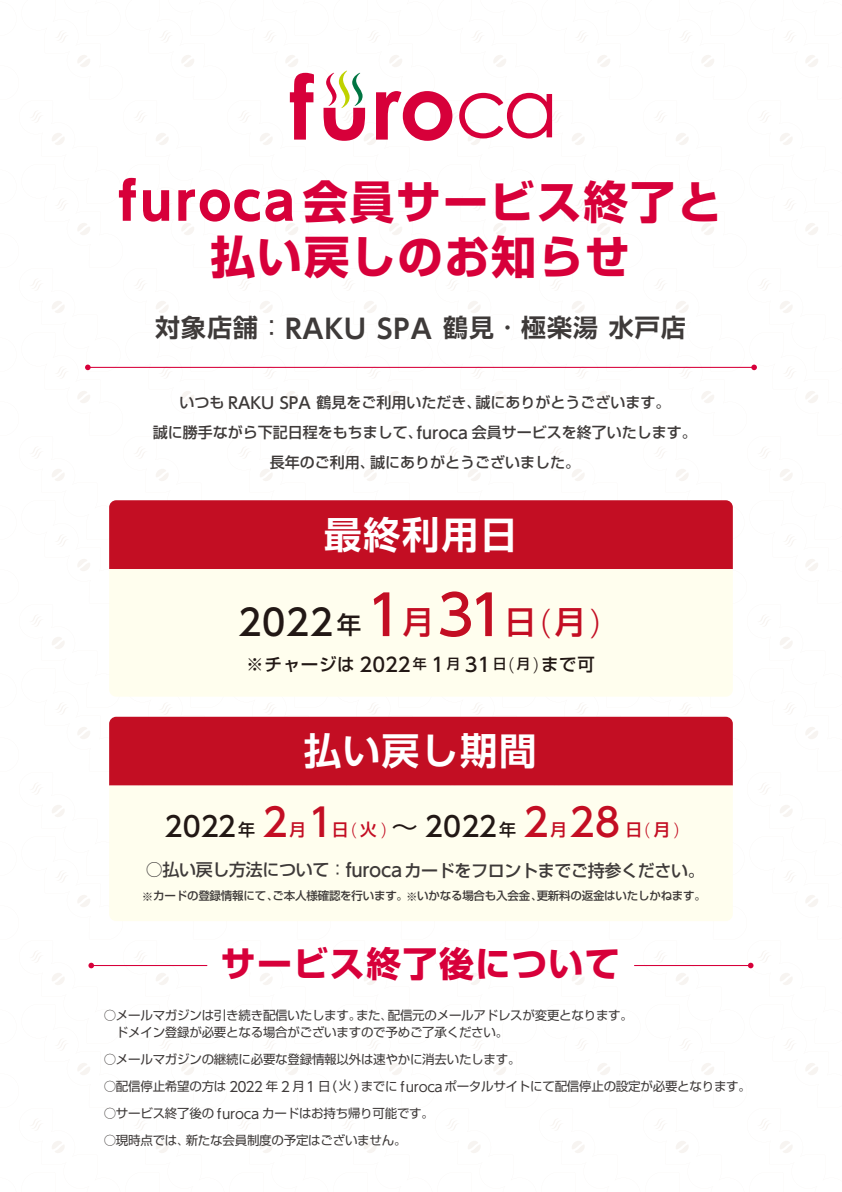
<style>
.page{position:relative;width:842px;height:1192px;background:#fff}
.page>*{position:absolute;margin:0;border:0;box-sizing:border-box;transform-origin:0 0}
.t1{font:500 55.1px "MO Clear Tone SG";color:#c30e23}
.t2{font:700 45px/55px "Shin Go Pr 6 N";letter-spacing:.04em;color:#d7003a;text-align:center}
.t3{font:500 38.6px "MO Clear Tone SG";color:#c30e23}
.t4{font:700 37.5px "P Shin Go Pr 6 N De";letter-spacing:.04em;color:#fff}
.t5{font:500 35.85px "MO Clear Tone SG";color:#221815}
.t6{font:700 35px "Shin Go Pr 6 N";letter-spacing:.04em;color:#d7003a}
.t7{font:500 27.55px "MO Clear Tone SG";letter-spacing:.035em;color:#221815}
.t8{font:700 25px "Shin Go Pr 6 N De";letter-spacing:.04em;color:#3e3a39}
.t9{font:500 17.5px "Shin Go Pr 6 N";letter-spacing:.04em;color:#221815}
.t10{font:500 17px "Shin Go Pr 6 N";letter-spacing:-.02em;color:#3e3a39}
.t11{font:500 17px "Shin Go Pr 6 N";color:#c30e23}
.t12{font:500 15px/30px "Shin Go Pr 6 N";color:#3e3a39;text-align:center}
.t13{font:12.5px/17.1px "Shin Go Pr 6 N";letter-spacing:-.02em;color:#3e3a39}
.t14{font:500 11.5px "Shin Go Pr 6 N";letter-spacing:-.02em;color:#3e3a39}
.s1{font-family:"MO Clear Tone SG";font-size:51.05px}
.s2{font-family:"Shin Go Pr 6 N";font-weight:400}
.s3{font-family:"MO Clear Tone SG";font-weight:600;font-size:26.75px}
.s4{font-family:"MO Clear Tone SG";font-size:16.05px}
.s5{font-weight:400}
.s6{font-family:"Shin Go Pr 6 N";font-size:24.5px}
.s7{font-family:"Shin Go Pr 6 N";font-size:32px}
.s8{font-family:"P Shin Go Pr 6 N";font-weight:300;font-stretch:expanded;font-size:32px}
.s9{font-family:"MO Clear Tone SG";font-size:19.3px}
.s10{font-size:14px}
.s11{font-family:"P Shin Go Pr 6 N";font-weight:300;font-stretch:expanded}
.s12{font-family:"Shin Go Pr 6 N";font-size:17px}
.s13{font-family:"Shin Go Pr 6 N";font-size:17px;color:#c30e23}
.s14{font-family:"P Shin Go Pr 6 N";font-weight:300;font-stretch:expanded;font-size:17px;color:#c30e23}
.s15{font-family:"Shin Go Pr 6 N";font-weight:400;font-size:26.5px}
.s16{font-family:"MO Clear Tone SG";font-size:18.2px}
.s17{font-weight:300}
.s18{font-family:"MO Clear Tone SG";font-size:13.8px}
.s19{font-family:"MO Clear Tone SG";font-size:13.4px}
</style>
<div class="page">
<div style="left:109px;top:500px;width:624px;height:69px;background:#c30e23"></div>
<div style="left:109px;top:569px;width:624px;height:128px;background:#fffeee"></div>
<div style="left:109px;top:717px;width:624px;height:69px;background:#c30e23"></div>
<div style="left:109px;top:786px;width:624px;height:135px;background:#fffeee"></div>
<hr style="left:88px;top:367px;width:666px;height:1px;background:#d7003a">
<svg style="left:85px;top:365px;width:6px;height:5px"></svg>
<svg style="left:751px;top:365px;width:6px;height:5px"></svg>
<svg style="left:290px;top:73px;width:24px;height:67px"></svg>
<svg style="left:376px;top:91px;width:76px;height:50px"></svg>
<svg style="left:459px;top:93px;width:93px;height:45px"></svg>
<svg style="left:323px;top:71px;width:42px;height:70px"></svg>
<hr style="left:91px;top:965px;width:116px;height:1px;background:#d7003a">
<svg style="left:88px;top:963px;width:6px;height:5px"></svg>
<hr style="left:634px;top:965px;width:117px;height:1px;background:#d7003a">
<svg style="left:748px;top:963px;width:5px;height:5px"></svg>
<h2 class="t2" style="left:118px;top:174px;width:605px"><span class="s1">furoca</span> 会員サービス終了と払い戻しのお知らせ</h2>
<h3 class="t8" style="left:155px;top:307px;width:532px">対象店舗<span class="s2">：</span><span class="s3">RAKU SPA</span> 鶴見<span class="s2">・</span>極楽湯水戸店</h3>
<p class="t12" style="left:153px;top:386px;width:545px">いつも <span class="s4">RAKU SPA</span> 鶴見をご利用いただき<span class="s5">、</span>誠にありがとうございます<span class="s5">。<br></span>誠に勝手ながら下記日程をもちまして<span class="s5">、</span><span class="s4">furoca</span> 会員サービスを終了いたします<span class="s5">。</span>長年のご利用<span class="s5">、</span>誠にありがとうございました<span class="s5">。</span></p>
<h3 class="t4" style="left:324px;top:504px;width:195px">最終利用日</h3>
<h3 class="t5" style="left:239px;top:597px;width:124px">2022 <span class="s6">年</span></h3>
<h1 class="t1" style="left:367px;top:577px;width:236px">1<span class="s7">月</span>31<span class="s7">日</span><span class="s8">(</span><span class="s7">月</span><span class="s8">)</span></h1>
<h3 class="t9" style="left:246px;top:650px;width:350px">※チャージは <span class="s9">2022</span> <span class="s10">年</span> <span class="s9">1</span> <span class="s10">月</span> <span class="s9">31</span> <span class="s10">日</span><span class="s11">(</span><span class="s10">月</span> <span class="s11">)</span>まで可</h3>
<h3 class="t4" style="left:304px;top:720px;width:234px">払い戻し期間</h3>
<h3 class="t7" style="left:165px;top:807px;width:92px">2022<span class="s12">年</span></h3>
<h3 class="t3" style="left:263px;top:796px;width:26px">2</h3>
<h3 class="t11" style="left:289px;top:815px;width:18px">月</h3>
<h3 class="t3" style="left:309px;top:796px;width:26px">1</h3>
<h3 class="t7" style="left:332px;top:807px;width:186px"><span class="s13">日</span><span class="s14">(</span><span class="s13">火</span><span class="s14">)</span><span class="s15">～</span> 2022<span class="s12">年</span></h3>
<h3 class="t3" style="left:524px;top:796px;width:26px">2</h3>
<h3 class="t3" style="left:570px;top:796px;width:51px">28</h3>
<h3 class="t11" style="left:550px;top:815px;width:18px">月</h3>
<h3 class="t11" style="left:625px;top:815px;width:56px">日<span class="s11">(</span>月<span class="s11">)</span></h3>
<h3 class="t10" style="left:146px;top:856px;width:560px">○払い戻し方法について<span class="s5">：</span><span class="s16">furoca</span>カードをフロントまでご持参ください<span class="s5">。</span></h3>
<p class="t14" style="left:142px;top:887px;width:565px">※カードの登録情報にて<span class="s5">、</span>ご本人様確認を行います<span class="s5">。</span>※いかなる場合も入会金<span class="s5">、</span>更新料の返金はいたしかねます<span class="s5">。</span></p>
<h3 class="t6" style="left:221px;top:936px;width:401px">サービス終了後について</h3>
<p class="t13" style="left:104px;top:1006px;width:531px">○メールマガジンは引き続き配信いたします<span class="s17">。</span>また<span class="s17">、</span>配信元のメールアドレスが変更となります<span class="s17">。</span>　ドメイン登録が必要となる場合がございますので予めご了承ください<span class="s17">。</span></p>
<p class="t13" style="left:104px;top:1050px;width:418px">○メールマガジンの継続に必要な登録情報以外は速やかに消去いたします<span class="s17">。</span></p>
<p class="t13" style="left:104px;top:1077px;width:649px">○配信停止希望の方は <span class="s18">2022</span> 年 <span class="s18">2</span> 月<span class="s18">1</span> 日<span class="s19">(</span> 火 <span class="s19">)</span>までに <span class="s19">furoca</span>ポータルサイトにて配信停止の設定が必要となります<span class="s17">。</span></p>
<p class="t13" style="left:104px;top:1104px;width:332px">○サービス終了後の <span class="s19">furoca</span> カードはお持ち帰り可能です<span class="s17">。</span></p>
<p class="t13" style="left:104px;top:1131px;width:304px">○現時点では<span class="s17">、</span>新たな会員制度の予定はございません<span class="s17">。</span></p>
</div>
